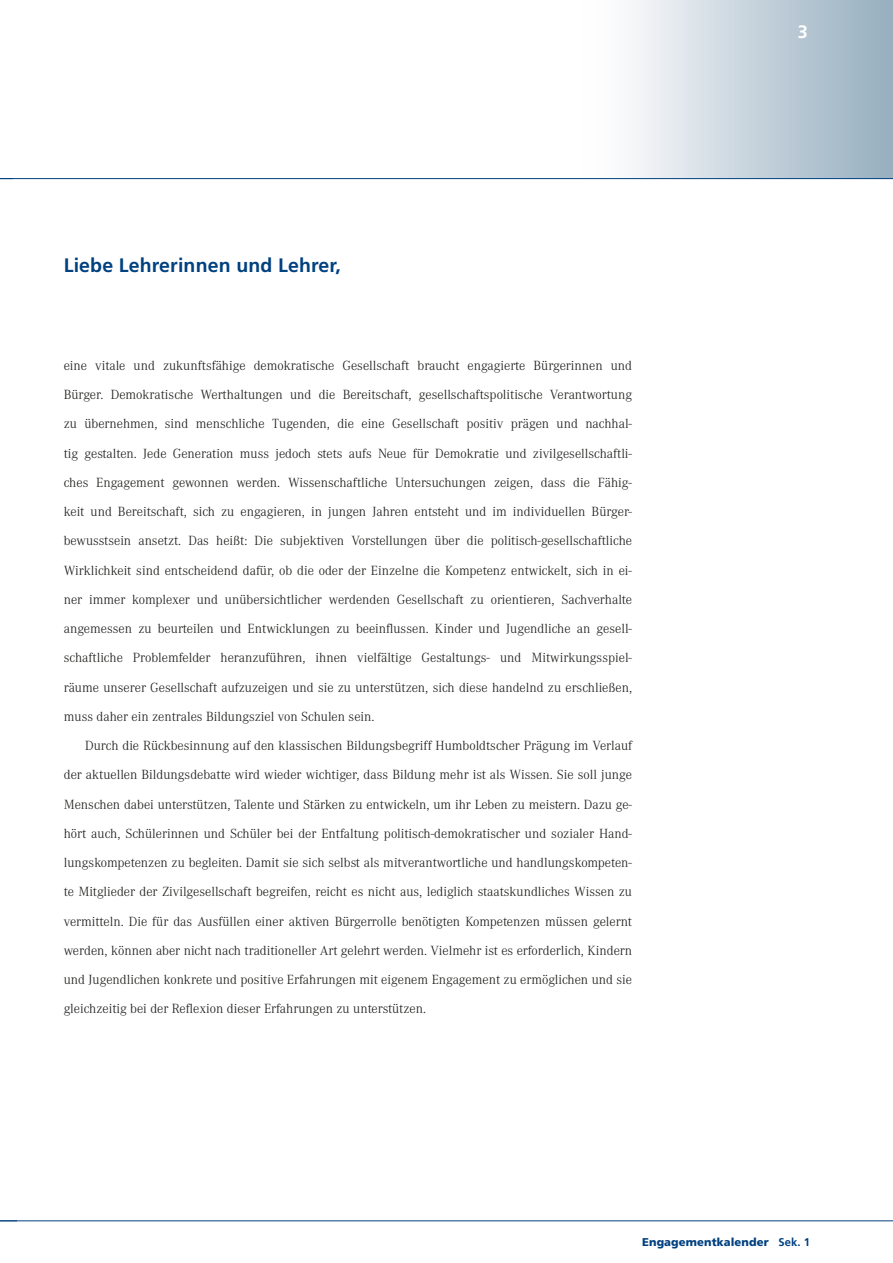
<style>
.page{position:relative;width:893px;height:1263px;background:#fff}
.page>*{position:absolute;margin:0;border:0;box-sizing:border-box;transform-origin:0 0}
.t1{font:700 19.5px "Frutiger";letter-spacing:.01em;color:#004180}
.t2{font:700 18px "Frutiger";color:#fff}
.t3{font:300 13.8px/29.2px "Corporate A";color:#1a1a18;text-align:justify}
.t4{font:900 11.25px "Frutiger";letter-spacing:.01em;color:#004180}
.s1{font-weight:700}
</style>
<div class="page">
<div style="left:580px;top:0;width:313px;height:179px;background:linear-gradient(to right,#fff,#96aebf)"></div>
<hr style="left:0;top:1220px;width:893px;height:1px;background:#004180">
<hr style="left:0;top:178px;width:893px;height:1px;background:#004180">
<h1 class="t1" style="left:64px;top:254px;width:279px">Liebe Lehrerinnen und Lehrer,</h1>
<p class="t3" style="left:64px;top:351px;width:570px">eine vitale und zukunftsfähige demokratische Gesellschaft braucht engagierte Bürgerinnen und Bürger. Demokratische Werthaltungen und die Bereitschaft, gesellschaftspolitische Verantwortung zu übernehmen, sind menschliche Tugenden, die eine Gesellschaft positiv prägen und nachhal&shy;tig gestalten. Jede Generation muss jedoch stets aufs Neue für Demokratie und zivilgesellschaftli&shy;ches Engagement gewonnen werden. Wissenschaftliche Untersuchungen zeigen, dass die Fähig&shy;keit und Bereitschaft, sich zu engagieren, in jungen Jahren entsteht und im individuellen Bürger&shy;bewusstsein ansetzt. Das heißt: Die subjektiven Vorstellungen über die politisch-gesellschaftliche Wirklichkeit sind entscheidend dafür, ob die oder der Einzelne die Kompetenz entwickelt, sich in ei&shy;ner immer komplexer und unübersichtlicher werdenden Gesellschaft zu orientieren, Sachverhalte angemessen zu beurteilen und Entwicklungen zu beeinflussen. Kinder und Jugendliche an gesell&shy;schaftliche Problemfelder heranzuführen, ihnen vielfältige Gestaltungs- und Mitwirkungsspiel&shy;räume unserer Gesellschaft aufzuzeigen und sie zu unterstützen, sich diese handelnd zu erschließen, muss daher ein zentrales Bildungsziel von Schulen sein.</p>
<p class="t3" style="left:64px;top:731px;width:570px;text-indent:21px">Durch die Rückbesinnung auf den klassischen Bildungsbegriff Humboldtscher Prägung im Verlauf der aktuellen Bildungsdebatte wird wieder wichtiger, dass Bildung mehr ist als Wissen. Sie soll junge Menschen dabei unterstützen, Talente und Stärken zu entwickeln, um ihr Leben zu meistern. Dazu ge&shy;hört auch, Schülerinnen und Schüler bei der Entfaltung politisch-demokratischer und sozialer Hand&shy;lungskompetenzen zu begleiten. Damit sie sich selbst als mitverantwortliche und handlungskompeten&shy;te Mitglieder der Zivilgesellschaft begreifen, reicht es nicht aus, lediglich staatskundliches Wissen zu vermitteln. Die für das Ausfüllen einer aktiven Bürgerrolle benötigten Kompetenzen müssen gelernt werden, können aber nicht nach traditioneller Art gelehrt werden. Vielmehr ist es erforderlich, Kindern und Jugendlichen konkrete und positive Erfahrungen mit eigenem Engagement zu ermöglichen und sie gleichzeitig bei der Reflexion dieser Erfahrungen zu unterstützen.</p>
<h2 class="t2" style="left:798px;top:22px;width:12px">3</h2>
<p class="t4" style="left:642px;top:1235px;width:170px">Engagementkalender <span class="s1">Sek. 1</span></p>
</div>
